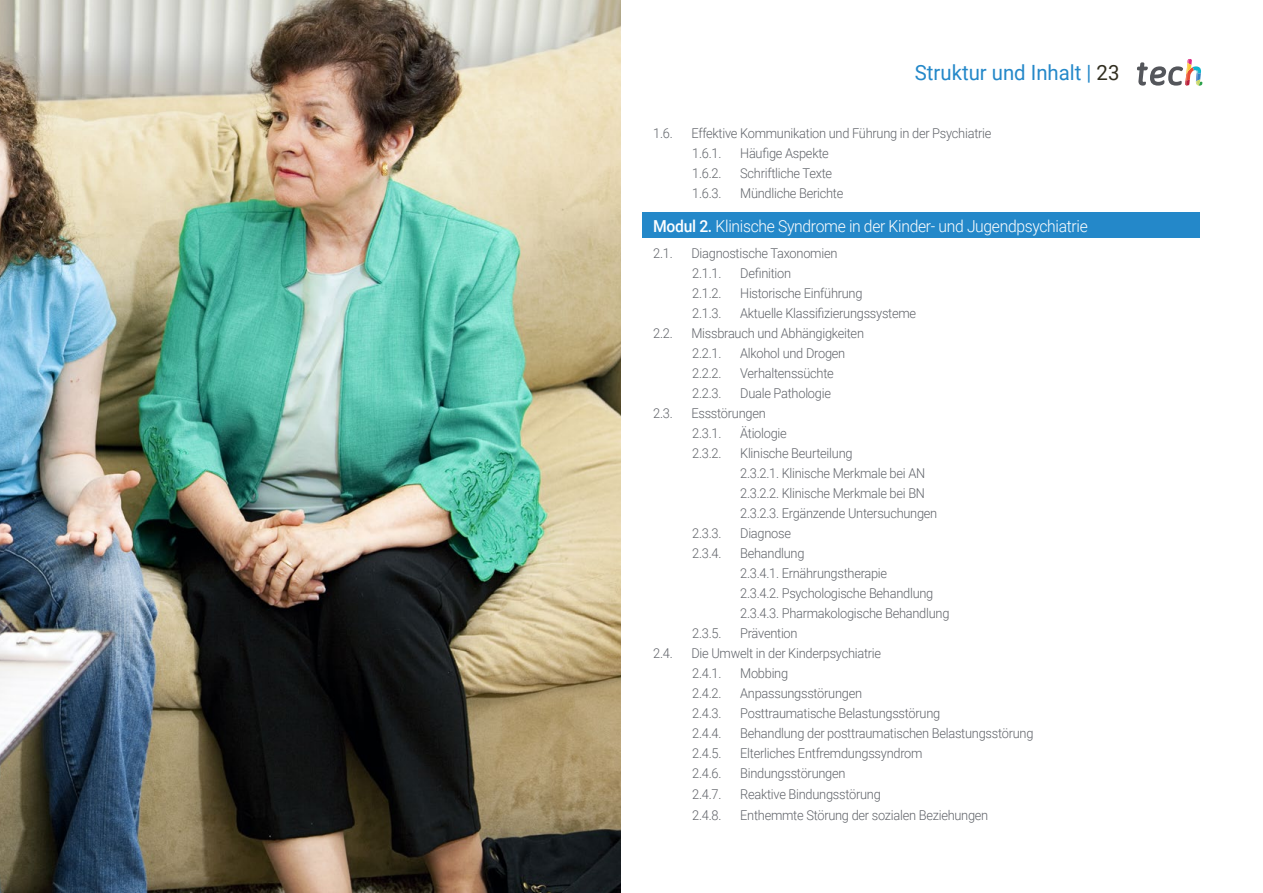
<style>
.page{position:relative;width:1263px;height:893px;background:#fff}
.page>*{position:absolute;margin:0;border:0;box-sizing:border-box;transform-origin:0 0}
.t1{font:21px "Roboto";color:#2488c9}
.t2{font:300 16.5px "Roboto";letter-spacing:-.02em;color:#fff;scale:.95 1}
.t3{font:300 13.5px/20px "Roboto";letter-spacing:-.02em;color:#61646a;scale:.95 1}
.s1{color:#312e20}
.s2{font-weight:500}
</style>
<div class="page">
<img style="left:0;top:0;width:621px;height:893px">
<div style="left:642px;top:213px;width:557px;height:25px;background:#2488c9"></div>
<svg style="left:1137px;top:59px;width:65px;height:27px"></svg>
<h1 class="t1" style="left:915px;top:57px;width:206px">Struktur und Inhalt | <span class="s1">23</span></h1>
<p class="t3" style="left:653px;top:122px;width:22px">1.6.</p>
<p class="t3" style="left:691px;top:122px;width:317px">Effektive Kommunikation und Führung in der Psychiatrie<br>1.6.1.</p>
<p class="t3" style="left:740px;top:142px;width:95px">Häufige Aspekte</p>
<p class="t3" style="left:692px;top:162px;width:32px">1.6.2.</p>
<p class="t3" style="left:740px;top:162px;width:98px">Schriftliche Texte</p>
<p class="t3" style="left:692px;top:183px;width:32px">1.6.3.</p>
<p class="t3" style="left:740px;top:183px;width:110px">Mündliche Berichte</p>
<p class="t2" style="left:653px;top:214px;width:459px"><span class="s2">Modul 2.</span> Klinische Syndrome in der Kinder- und Jugendpsychiatrie</p>
<p class="t3" style="left:653px;top:243px;width:22px">2.1.</p>
<p class="t3" style="left:691px;top:243px;width:155px">Diagnostische Taxonomien<br>2.1.1.</p>
<p class="t3" style="left:740px;top:263px;width:55px">Definition</p>
<p class="t3" style="left:692px;top:283px;width:32px">2.1.2.</p>
<p class="t3" style="left:740px;top:283px;width:130px">Historische Einführung</p>
<p class="t3" style="left:692px;top:303px;width:32px">2.1.3.</p>
<p class="t3" style="left:740px;top:303px;width:187px">Aktuelle Klassifizierungssysteme</p>
<p class="t3" style="left:653px;top:323px;width:22px">2.2.</p>
<p class="t3" style="left:691px;top:323px;width:183px">Missbrauch und Abhängigkeiten<br>2.2.1.</p>
<p class="t3" style="left:740px;top:343px;width:112px">Alkohol und Drogen</p>
<p class="t3" style="left:692px;top:363px;width:32px">2.2.2.</p>
<p class="t3" style="left:740px;top:363px;width:100px">Verhaltenssüchte</p>
<p class="t3" style="left:692px;top:383px;width:32px">2.2.3.</p>
<p class="t3" style="left:740px;top:383px;width:97px">Duale Pathologie</p>
<p class="t3" style="left:653px;top:403px;width:22px">2.3.</p>
<p class="t3" style="left:691px;top:403px;width:80px">Essstörungen<br>2.3.1.</p>
<p class="t3" style="left:740px;top:423px;width:51px">Ätiologie</p>
<p class="t3" style="left:692px;top:443px;width:32px">2.3.2.</p>
<p class="t3" style="left:740px;top:443px;width:209px">Klinische Beurteilung<br>2.3.2.1. Klinische Merkmale bei AN 2.3.2.2. Klinische Merkmale bei BN 2.3.2.3. Ergänzende Untersuchungen</p>
<p class="t3" style="left:692px;top:523px;width:32px">2.3.3.</p>
<p class="t3" style="left:740px;top:523px;width:55px">Diagnose</p>
<p class="t3" style="left:692px;top:543px;width:32px">2.3.4.</p>
<p class="t3" style="left:740px;top:543px;width:222px">Behandlung<br>2.3.4.1. Ernährungstherapie<br>2.3.4.2. Psychologische Behandlung<br>2.3.4.3. Pharmakologische Behandlung</p>
<p class="t3" style="left:692px;top:623px;width:32px">2.3.5.</p>
<p class="t3" style="left:740px;top:623px;width:62px">Prävention</p>
<p class="t3" style="left:653px;top:643px;width:22px">2.4.</p>
<p class="t3" style="left:691px;top:643px;width:201px">Die Umwelt in der Kinderpsychiatrie<br>2.4.1.</p>
<p class="t3" style="left:740px;top:663px;width:52px">Mobbing</p>
<p class="t3" style="left:692px;top:683px;width:32px">2.4.2.</p>
<p class="t3" style="left:740px;top:683px;width:130px">Anpassungsstörungen</p>
<p class="t3" style="left:692px;top:703px;width:32px">2.4.3.</p>
<p class="t3" style="left:740px;top:703px;width:212px">Posttraumatische Belastungsstörung</p>
<p class="t3" style="left:692px;top:723px;width:32px">2.4.4.</p>
<p class="t3" style="left:740px;top:723px;width:310px">Behandlung der posttraumatischen Belastungsstörung</p>
<p class="t3" style="left:692px;top:743px;width:32px">2.4.5.</p>
<p class="t3" style="left:740px;top:743px;width:193px">Elterliches Entfremdungssyndrom</p>
<p class="t3" style="left:692px;top:763px;width:32px">2.4.6.</p>
<p class="t3" style="left:740px;top:763px;width:112px">Bindungsstörungen</p>
<p class="t3" style="left:692px;top:784px;width:32px">2.4.7.</p>
<p class="t3" style="left:740px;top:784px;width:150px">Reaktive Bindungsstörung</p>
<p class="t3" style="left:692px;top:804px;width:32px">2.4.8.</p>
<p class="t3" style="left:740px;top:804px;width:263px">Enthemmte Störung der sozialen Beziehungen</p>
</div>
